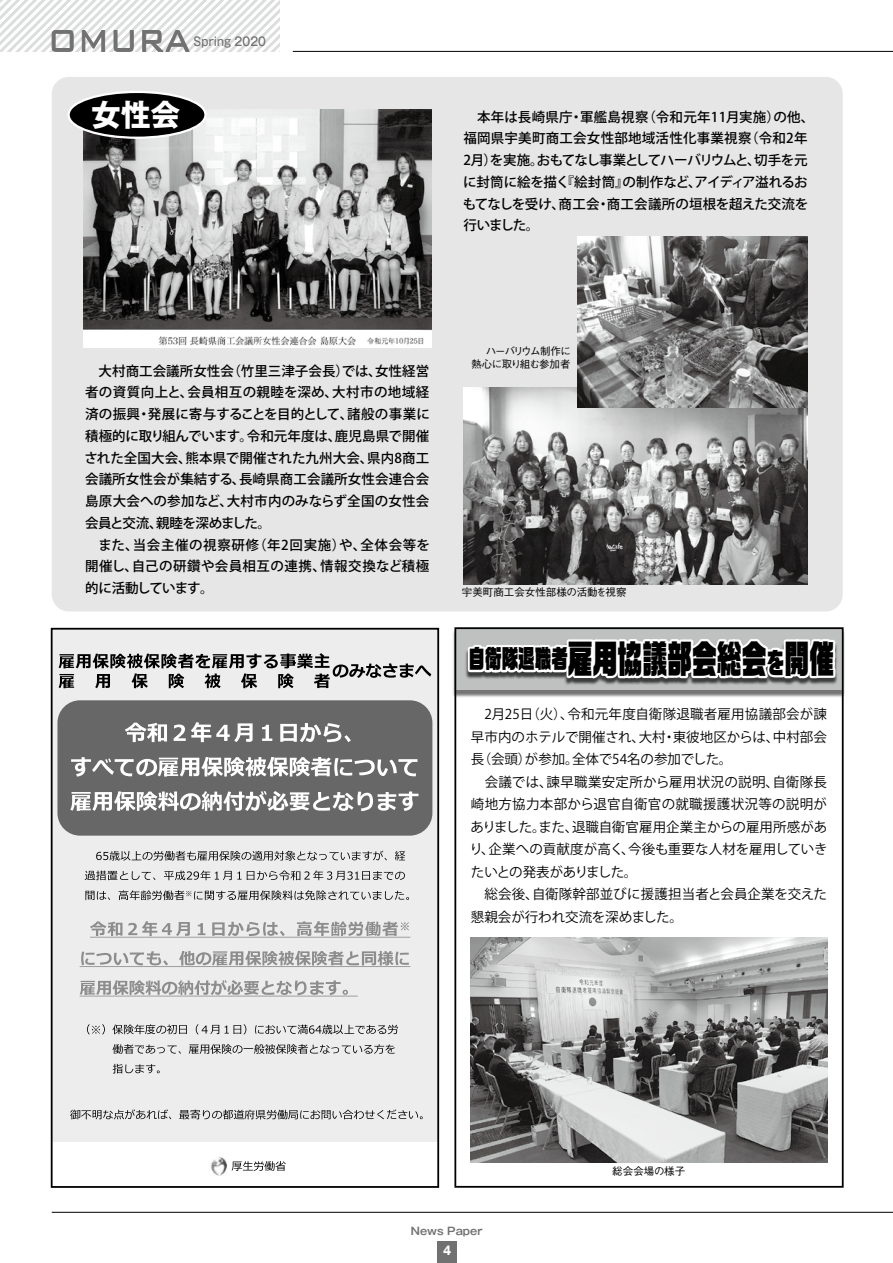
<style>
.page{position:relative;width:893px;height:1263px;background:#fff}
.page>*{position:absolute;margin:0;border:0;box-sizing:border-box;transform-origin:0 0}
.t1{font:37.8px "Ro G San Srf Std UB";color:#000;scale:.66 1}
.t2{font:800 29.7px "Koz Go Pro";color:#fff}
.t3{font:500 13.5px/21.8px "Koz Go Pro";letter-spacing:.01em;color:#000}
.t4{font:13.5px/22.5px "Koz Go Pro";letter-spacing:.005em;color:#000}
.t5{font:500 12px "Gothic MB101 Pro";letter-spacing:.01em;color:#727172;scale:.85 1}
.t6{font:700 12px "Gothic MB101 Pro";color:#fff;scale:.9 1}
.t7{font:500 10.5px "Gothic BBB Pro";letter-spacing:-.015em;color:#000}
.t8{font:500 10.5px/13.5px "Gothic BBB Pro";letter-spacing:-.08em;color:#000;text-align:right}
.t9{font:700 10.5px "Gothic MB101 Pro De";color:#727172}
.s1{font-size:25.2px}
.s2{font-size:27.3px}
</style>
<div class="page">
<div style="left:438px;top:1241px;width:19px;height:22px;background:#727172"></div>
<hr style="left:52px;top:1212px;width:841px;height:1px;background:#000">
<svg style="left:0;top:0;width:279px;height:52px"></svg>
<hr style="left:293px;top:51px;width:600px;height:1px;background:#000">
<div style="left:52px;top:77px;width:791px;height:534px;background:#e6e6e7;border-radius:17px"></div>
<img style="left:84px;top:109px;width:348px;height:238px">
<div style="left:52px;top:629px;width:386px;height:513px;background:#ededee"></div>
<div style="left:51px;top:628px;width:388px;height:560px;border:2px solid #000"></div>
<div style="left:57px;top:700px;width:375px;height:136px;background:#686767;border-radius:23px"></div>
<svg style="left:125px;top:722px;width:226px;height:20px"></svg>
<svg style="left:71px;top:757px;width:346px;height:19px"></svg>
<svg style="left:70px;top:791px;width:348px;height:20px"></svg>
<svg style="left:232px;top:1161px;width:54px;height:10px"></svg>
<img style="left:211px;top:1157px;width:16px;height:18px">
<svg style="left:70px;top:1109px;width:353px;height:10px"></svg>
<svg style="left:96px;top:851px;width:309px;height:10px"></svg>
<svg style="left:85px;top:870px;width:320px;height:10px"></svg>
<svg style="left:85px;top:890px;width:324px;height:10px"></svg>
<svg style="left:59px;top:653px;width:372px;height:35px"></svg>
<svg style="left:90px;top:921px;width:320px;height:17px"></svg>
<svg style="left:80px;top:951px;width:330px;height:16px"></svg>
<svg style="left:80px;top:980px;width:278px;height:17px"></svg>
<svg style="left:87px;top:1024px;width:311px;height:10px"></svg>
<svg style="left:112px;top:1044px;width:283px;height:10px"></svg>
<svg style="left:113px;top:1064px;width:47px;height:9px"></svg>
<img style="left:471px;top:937px;width:356px;height:225px">
<div style="left:454px;top:627px;width:390px;height:561px;border:2px solid #000"></div>
<img style="left:462px;top:637px;width:380px;height:60px">
<svg style="left:466px;top:607px;width:372px;height:90px"></svg>
<div style="left:67px;top:91px;width:140px;height:48px;border:4px solid #fff;border-radius:50%"></div>
<div style="left:70px;top:93px;width:134px;height:44px;background:#000;border-radius:50%"></div>
<img style="left:463px;top:388px;width:344px;height:196px">
<img style="left:577px;top:237px;width:230px;height:170px">
<p class="t5" style="left:193px;top:31px;width:87px">Spring 2020</p>
<h2 class="t2" style="left:91px;top:96px;width:91px">女性会</h2>
<p class="t3" style="left:463px;top:106px;width:353px">　本年は長崎県庁・軍艦島視察（令和元年11月実施）の他、福岡県宇美町商工会女性部地域活性化事業視察（令和2年<br>2月）を実施。おもてなし事業としてハーバリウムと、切手を元に封筒に絵を描く『絵封筒』の制作など、アイディア溢れるおもてなしを受け、商工会・商工会議所の垣根を超えた交流を行いました。</p>
<p class="t3" style="left:84px;top:361px;width:347px">　大村商工会議所女性会（竹里三津子会長）では、女性経営者の資質向上と、会員相互の親睦を深め、大村市の地域経済の振興・発展に寄与することを目的として、諸般の事業に積極的に取り組んでいます。令和元年度は、鹿児島県で開催された全国大会、熊本県で開催された九州大会、県内8商工会議所女性会が集結する、長崎県商工会議所女性会連合会島原大会への参加など、大村市内のみならず全国の女性会会員と交流、親睦を深めました。<br>　また、当会主催の視察研修（年2回実施）や、全体会等を開催し、自己の研鑽や会員相互の連携、情報交換など積極的に活動しています。</p>
<p class="t8" style="left:471px;top:343px;width:101px">ハーバリウム制作に<br>熱心に取り組む参加者</p>
<p class="t7" style="left:462px;top:584px;width:166px">宇美町商工会女性部様の活動を視察</p>
<h1 class="t1" style="left:469px;top:631px;width:555px"><span class="s1">自衛隊退職者</span>雇用協議部会総会<span class="s2">を</span>開催</h1>
<p class="t4" style="left:469px;top:703px;width:360px">　2月25日（火）、令和元年度自衛隊退職者雇用協議部会が諫早市内のホテルで開催され、大村・東彼地区からは、中村部会長（会頭）が参加。全体で54名の参加でした。<br>　会議では、諫早職業安定所から雇用状況の説明、自衛隊長崎地方協力本部から退官自衛官の就職援護状況等の説明がありました。また、退職自衛官雇用企業主からの雇用所感があり、企業への貢献度が高く、今後も重要な人材を雇用していきたいとの発表がありました。<br>　総会後、自衛隊幹部並びに援護担当者と会員企業を交えた懇親会が行われ交流を深めました。</p>
<p class="t7" style="left:612px;top:1163px;width:74px">総会会場の様子</p>
<p class="t9" style="left:411px;top:1223px;width:73px">News Paper</p>
<p class="t6" style="left:443px;top:1240px;width:11px">4</p>
</div>
